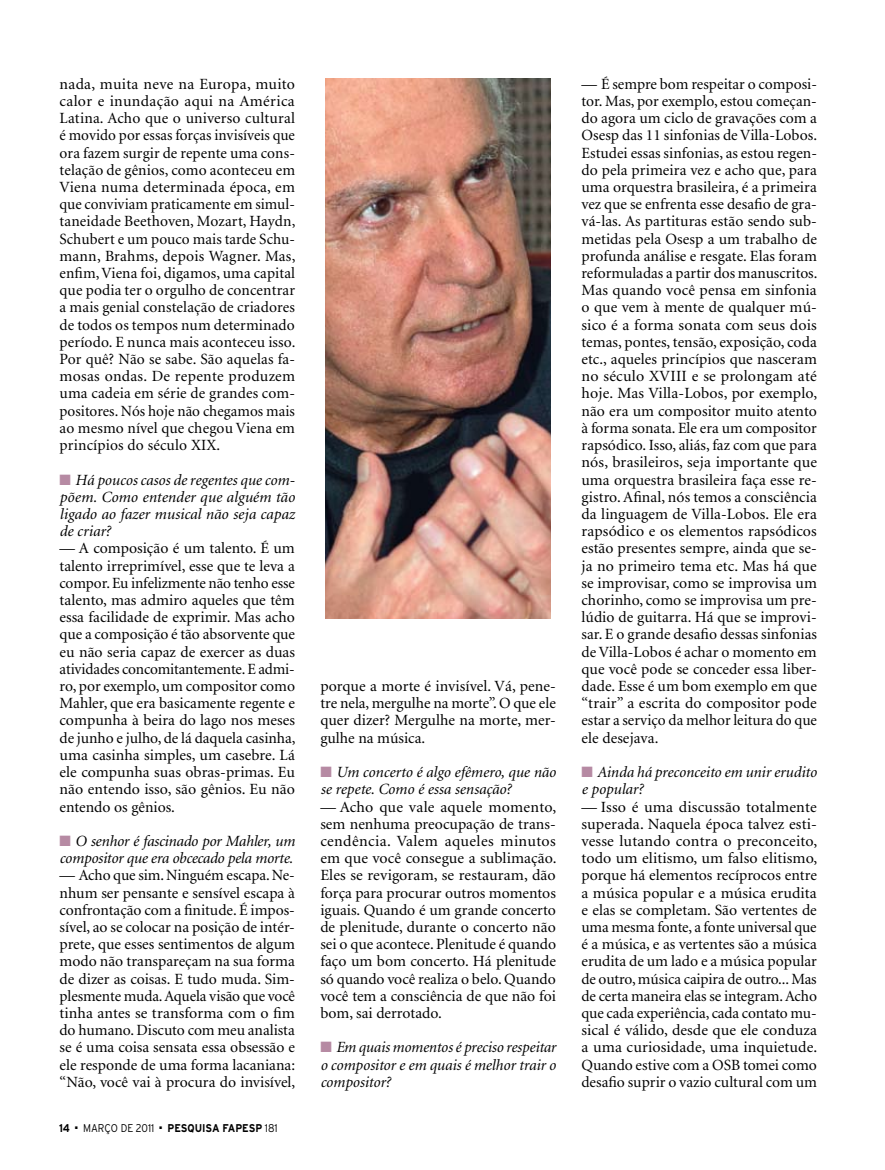
<style>
.page{position:relative;width:885px;height:1170px;background:#fff}
.page>*{position:absolute;margin:0;border:0;box-sizing:border-box;transform-origin:0 0}
.t1{font:15.6px/17.2px "Minion";color:#000;text-align:justify}
.t2{font:italic 15.6px/17.2px "Minion";color:#000}
.t3{font:700 11.25px "Interstate";color:#000;scale:.9 1}
.t4{font:300 11.25px "Interstate";color:#000;scale:.9 1}
.s1{color:#b68aa3}
.s2{font-weight:300}
</style>
<div class="page">
<img style="left:326px;top:78px;width:224px;height:541px">
<p class="t1" style="left:60px;top:76px;width:237px">nada, muita neve na Europa, muito calor e inundação aqui na América Latina. Acho que o universo cultural é movido por essas forças invisíveis que ora fazem surgir de repente uma cons&shy;telação de gênios, como aconteceu em Viena numa determinada época, em que conviviam praticamente em simul&shy;taneidade Beethoven, Mozart, Haydn, Schubert e um pouco mais tarde Schu&shy;mann, Brahms, depois Wagner. Mas, enfim, Viena foi, digamos, uma capital que podia ter o orgulho de concentrar a mais genial constelação de criadores de todos os tempos num determinado período. E nunca mais aconteceu isso.<br>Por quê? Não se sabe. São aquelas fa&shy;mosas ondas. De repente produzem uma cadeia em série de grandes com&shy;positores. Nós hoje não chegamos mais ao mesmo nível que chegou Viena em princípios do século XIX.</p>
<p class="t2" style="left:60px;top:471px;width:237px;text-align:justify"><span class="s1">■</span> Há poucos casos de regentes que com&shy;põem. Como entender que alguém tão ligado ao fazer musical não seja capaz de criar?</p>
<p class="t1" style="left:60px;top:540px;width:237px">— A composição é um talento. É um talento irreprimível, esse que te leva a compor. Eu infelizmente não tenho esse talento, mas admiro aqueles que têm essa facilidade de exprimir. Mas acho que a composição é tão absorvente que eu não seria capaz de exercer as duas atividades concomitantemente. E admi&shy;ro, por exemplo, um compositor como Mahler, que era basicamente regente e compunha à beira do lago nos meses de junho e julho, de lá daquela casinha, uma casinha simples, um casebre. Lá ele compunha suas obras-primas. Eu não entendo isso, são gênios. Eu não entendo os gênios.</p>
<p class="t2" style="left:60px;top:832px;width:237px"><span class="s1">■</span> O senhor é fascinado por Mahler, um compositor que era obcecado pela morte.</p>
<p class="t1" style="left:60px;top:867px;width:237px">— Acho que sim. Ninguém escapa. Ne&shy;nhum ser pensante e sensível escapa à confrontação com a finitude. É impos&shy;sível, ao se colocar na posição de intér&shy;prete, que esses sentimentos de algum modo não transpareçam na sua forma de dizer as coisas. E tudo muda. Sim&shy;plesmente muda. Aquela visão que você tinha antes se transforma com o fim do humano. Discuto com meu analista se é uma coisa sensata essa obsessão e ele responde de uma forma lacaniana: “Não, você vai à procura do invisível,</p>
<p class="t3" style="left:59px;top:1121px;width:14px">14</p>
<p class="t4" style="left:75px;top:1121px;width:89px">■ MARÇO DE 2011</p>
<p class="t3" style="left:160px;top:1121px;width:133px">■ PESQUISA FAPESP <span class="s2">181</span></p>
<p class="t1" style="left:320px;top:678px;width:237px">porque a morte é invisível. Vá, pene&shy;tre nela, mergulhe na morte”. O que ele quer dizer? Mergulhe na morte, mer&shy;gulhe na música.</p>
<p class="t2" style="left:320px;top:764px;width:237px"><span class="s1">■</span> Um concerto é algo efêmero, que não se repete. Como é essa sensação?</p>
<p class="t1" style="left:320px;top:798px;width:237px">— Acho que vale aquele momento, sem nenhuma preocupação de trans&shy;cendência. Valem aqueles minutos em que você consegue a sublimação.<br>Eles se revigoram, se restauram, dão força para procurar outros momentos iguais. Quando é um grande concerto de plenitude, durante o concerto não sei o que acontece. Plenitude é quando faço um bom concerto. Há plenitude só quando você realiza o belo. Quando você tem a consciência de que não foi bom, sai derrotado.</p>
<p class="t2" style="left:320px;top:1039px;width:237px;text-align:justify"><span class="s1">■</span> Em quais momentos é preciso respeitar o compositor e em quais é melhor trair o compositor?</p>
<p class="t1" style="left:581px;top:76px;width:237px">— É sempre bom respeitar o composi&shy;tor. Mas, por exemplo, estou começan&shy;do agora um ciclo de gravações com a Osesp das 11 sinfonias de Villa-Lobos.<br>Estudei essas sinfonias, as estou regen&shy;do pela primeira vez e acho que, para uma orquestra brasileira, é a primeira vez que se enfrenta esse desafio de gra&shy;vá-las. As partituras estão sendo sub&shy;metidas pela Osesp a um trabalho de profunda análise e resgate. Elas foram reformuladas a partir dos manuscritos.<br>Mas quando você pensa em sinfonia o que vem à mente de qualquer mú&shy;sico é a forma sonata com seus dois temas, pontes, tensão, exposição, coda etc., aqueles princípios que nasceram no século XVIII e se prolongam até hoje. Mas Villa-Lobos, por exemplo, não era um compositor muito atento à forma sonata. Ele era um compositor rapsódico. Isso, aliás, faz com que para nós, brasileiros, seja importante que uma orquestra brasileira faça esse re&shy;gistro. Afinal, nós temos a consciência da linguagem de Villa-Lobos. Ele era rapsódico e os elementos rapsódicos estão presentes sempre, ainda que se&shy;ja no primeiro tema etc. Mas há que se improvisar, como se improvisa um chorinho, como se improvisa um pre&shy;lúdio de guitarra. Há que se improvi&shy;sar. E o grande desafio dessas sinfonias de Villa-Lobos é achar o momento em que você pode se conceder essa liber&shy;dade. Esse é um bom exemplo em que “trair” a escrita do compositor pode estar a serviço da melhor leitura do que ele desejava.</p>
<p class="t2" style="left:581px;top:764px;width:237px"><span class="s1">■</span> Ainda há preconceito em unir erudito e popular?</p>
<p class="t1" style="left:581px;top:798px;width:237px">— Isso é uma discussão totalmente superada. Naquela época talvez esti&shy;vesse lutando contra o preconceito, todo um elitismo, um falso elitismo, porque há elementos recíprocos entre a música popular e a música erudita e elas se completam. São vertentes de uma mesma fonte, a fonte universal que é a música, e as vertentes são a música erudita de um lado e a música popular de outro, música caipira de outro... Mas de certa maneira elas se integram. Acho que cada experiência, cada contato mu&shy;sical é válido, desde que ele conduza a uma curiosidade, uma inquietude.<br>Quando estive com a OSB tomei como desafio suprir o vazio cultural com um</p>
</div>
